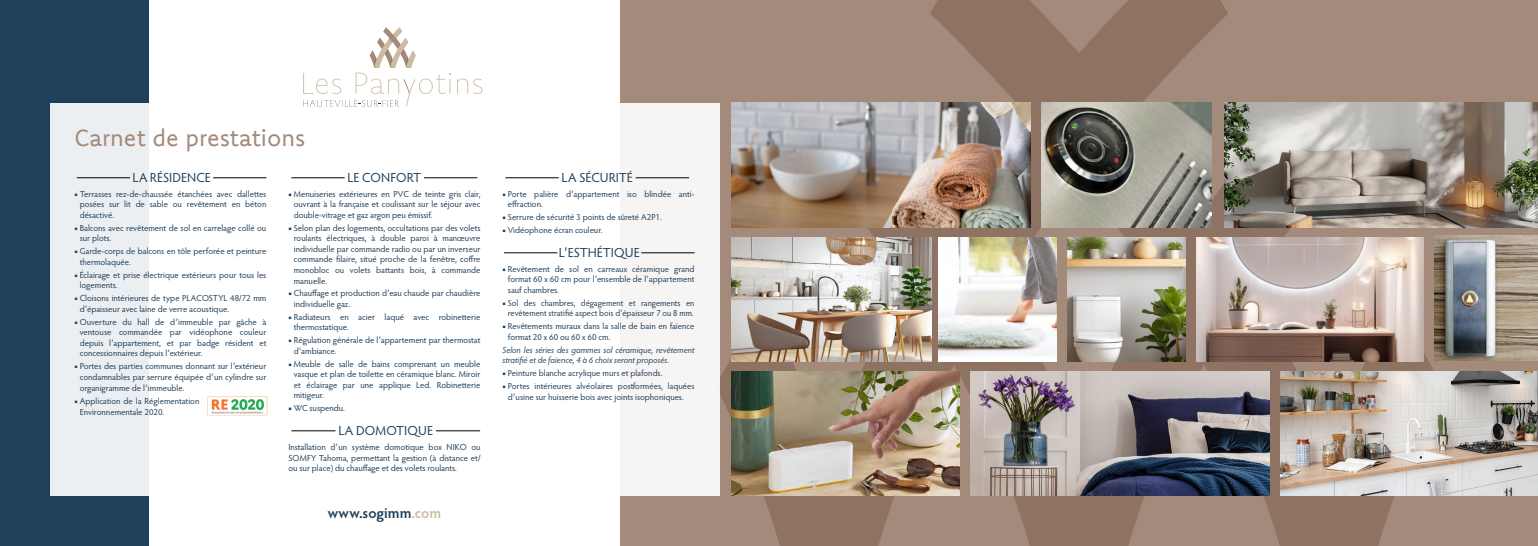
<style>
.page{position:relative;width:1538px;height:546px;background:#fff}
.page>*{position:absolute;margin:0;border:0;box-sizing:border-box;transform-origin:0 0}
.t1{font:23.62px "Komet";color:#a48a7a}
.t2{font:600 14.88px "Hypatia Sans Pro";letter-spacing:.005em;color:#203f5a}
.t3{font:13.12px "Hypatia Sans Pro";color:#203f5a}
.t4{font:8.75px/10.5px "Hypatia Sans Pro";color:#203f5a}
.t5{font:italic 8.75px/10.5px "Hypatia Sans Pro";color:#203f5a}
.s1{color:#cbbba0}
</style>
<div class="page">
<div style="left:620px;top:0;width:918px;height:546px;background:#a48a7a"></div>
<svg style="left:715px;top:304px;width:74px;height:242px"></svg>
<svg style="left:789px;top:102px;width:141px;height:444px;fill:#8e7363"></svg>
<svg style="left:930px;top:0;width:439px;height:546px"></svg>
<svg style="left:1325px;top:304px;width:118px;height:242px"></svg>
<svg style="left:1038px;top:107px;width:287px;height:439px;fill:#8e7363"></svg>
<div style="left:0;top:0;width:149px;height:546px;background:#203f5a"></div>
<div style="left:50px;top:103px;width:669px;height:392px;background:#fff"></div>
<img style="left:732px;top:103px;width:298px;height:124px">
<img style="left:732px;top:237px;width:199px;height:124px">
<img style="left:971px;top:371px;width:298px;height:124px">
<img style="left:1042px;top:103px;width:170px;height:124px">
<img style="left:1067px;top:237px;width:118px;height:124px">
<img style="left:939px;top:237px;width:118px;height:124px">
<img style="left:1281px;top:371px;width:257px;height:124px">
<img style="left:732px;top:371px;width:227px;height:124px">
<img style="left:1224px;top:103px;width:314px;height:124px">
<img style="left:1196px;top:237px;width:227px;height:124px">
<img style="left:1434px;top:236px;width:104px;height:124px">
<hr style="left:77px;top:177px;width:53px;height:1px;background:#000">
<hr style="left:213px;top:177px;width:53px;height:1px;background:#000">
<hr style="left:291px;top:177px;width:54px;height:1px;background:#000">
<hr style="left:424px;top:177px;width:53px;height:1px;background:#000">
<hr style="left:291px;top:430px;width:44px;height:1px;background:#000">
<hr style="left:436px;top:430px;width:44px;height:1px;background:#000">
<hr style="left:505px;top:177px;width:54px;height:1px;background:#000">
<hr style="left:636px;top:177px;width:53px;height:1px;background:#000">
<hr style="left:504px;top:252px;width:53px;height:1px;background:#000">
<hr style="left:641px;top:252px;width:53px;height:1px;background:#000">
<svg style="left:457px;top:79px;width:25px;height:15px"></svg>
<svg style="left:303px;top:27px;width:148px;height:80px"></svg>
<img style="left:208px;top:396px;width:59px;height:19px">
<h1 class="t1" style="left:74px;top:122px;width:233px">Carnet de prestations</h1>
<h3 class="t3" style="left:132px;top:168px;width:80px">LA RÉSIDENCE</h3>
<p class="t4" style="left:80px;top:188px;width:188px;text-align:justify;text-indent:-5px">■ Terrasses rez-de-chaussée étanchées avec dallettes posées sur lit de sable ou revêtement en béton désactivé.</p>
<p class="t4" style="left:80px;top:222px;width:188px;text-indent:-5px">■ Balcons avec revêtement de sol en carrelage collé ou sur plots.</p>
<p class="t4" style="left:80px;top:246px;width:188px;text-indent:-5px">■ Garde-corps de balcons en tôle perforée et peinture thermolaquée.</p>
<p class="t4" style="left:80px;top:269px;width:188px;text-indent:-5px">■ Éclairage et prise électrique extérieurs pour tous les logements.</p>
<p class="t4" style="left:80px;top:293px;width:188px;text-indent:-5px">■ Cloisons intérieures de type PLACOSTYL 48/72 mm d’épaisseur avec laine de verre acoustique.</p>
<p class="t4" style="left:80px;top:316px;width:188px;text-align:justify;text-indent:-5px">■ Ouverture du hall de d’immeuble par gâche à ventouse commandée par vidéophone couleur depuis l’appartement, et par badge résident et concessionnaires depuis l’extérieur.</p>
<p class="t4" style="left:74px;top:361px;width:193px;text-align:right">■ Portes des parties communes donnant sur l’extérieur condamnables par serrure équipée d’un cylindre sur</p>
<p class="t4" style="left:80px;top:383px;width:106px">organigramme de l’immeuble.</p>
<p class="t4" style="left:80px;top:396px;width:121px;text-indent:-5px">■ Application de la Réglementation<br>Environnementale 2020.</p>
<h3 class="t3" style="left:347px;top:168px;width:75px">LE CONFORT</h3>
<p class="t4" style="left:294px;top:188px;width:188px;text-align:justify;text-indent:-5px">■ Menuiseries extérieures en PVC de teinte gris clair, ouvrant à la française et coulissant sur le séjour avec double-vitrage et gaz argon peu émissif.</p>
<p class="t4" style="left:294px;top:222px;width:188px;text-align:justify;text-indent:-5px">■ Selon plan des logements, occultations par des volets roulants électriques, à double paroi à manœuvre individuelle par commande radio ou par un inverseur commande filaire, situé proche de la fenêtre, coffre monobloc ou volets battants bois, à commande manuelle.</p>
<p class="t4" style="left:294px;top:288px;width:188px;text-indent:-5px">■ Chauffage et production d’eau chaude par chaudière individuelle gaz.</p>
<p class="t4" style="left:294px;top:311px;width:188px;text-indent:-5px">■ Radiateurs en acier laqué avec robinetterie thermostatique.</p>
<p class="t4" style="left:294px;top:335px;width:188px;text-indent:-5px">■ Régulation générale de l’appartement par thermostat d’ambiance.</p>
<p class="t4" style="left:294px;top:358px;width:188px;text-align:justify;text-indent:-5px">■ Meuble de salle de bains comprenant un meuble vasque et plan de toilette en céramique blanc. Miroir et éclairage par une applique Led. Robinetterie mitigeur.</p>
<p class="t4" style="left:288px;top:403px;width:58px">■ WC suspendu.</p>
<h3 class="t3" style="left:338px;top:421px;width:96px">LA DOMOTIQUE</h3>
<p class="t4" style="left:288px;top:441px;width:193px;text-align:justify">Installation d’un système domotique box NIKO ou SOMFY Tahoma, permettant la gestion (à distance et/ ou sur place) du chauffage et des volets roulants.</p>
<h2 class="t2" style="left:328px;top:502px;width:115px">www.sogimm<span class="s1">.com</span></h2>
<h3 class="t3" style="left:561px;top:168px;width:73px">LA SÉCURITÉ</h3>
<p class="t4" style="left:508px;top:188px;width:188px;text-indent:-5px">■ Porte palière d’appartement iso blindée anti&shy;effraction.</p>
<p class="t4" style="left:503px;top:212px;width:161px">■ Serrure de sécurité 3 points de sûreté A2P1.</p>
<p class="t4" style="left:503px;top:225px;width:102px">■ Vidéophone écran couleur.</p>
<h3 class="t3" style="left:559px;top:243px;width:82px">L’ESTHÉTIQUE</h3>
<p class="t4" style="left:508px;top:263px;width:188px;text-align:justify;text-indent:-5px">■ Revêtement de sol en carreaux céramique grand format 60 x 60 cm pour l’ensemble de l’appartement sauf chambres.</p>
<p class="t4" style="left:503px;top:297px;width:193px;text-align:center">■ Sol des chambres, dégagement et rangements en revêtement stratifié aspect bois d’épaisseur 7 ou 8 mm.</p>
<p class="t4" style="left:508px;top:321px;width:188px;text-indent:-5px">■ Revêtements muraux dans la salle de bain en faïence format 20 x 60 ou 60 x 60 cm.</p>
<p class="t5" style="left:503px;top:344px;width:193px">Selon les séries des gammes sol céramique, revêtement stratifié et de faïence, 4 à 6 choix seront proposés.</p>
<p class="t4" style="left:503px;top:368px;width:161px">■ Peinture blanche acrylique murs et plafonds.</p>
<p class="t4" style="left:508px;top:381px;width:188px;text-indent:-5px">■ Portes intérieures alvéolaires postformées, laquées d’usine sur huisserie bois avec joints isophoniques.</p>
</div>
